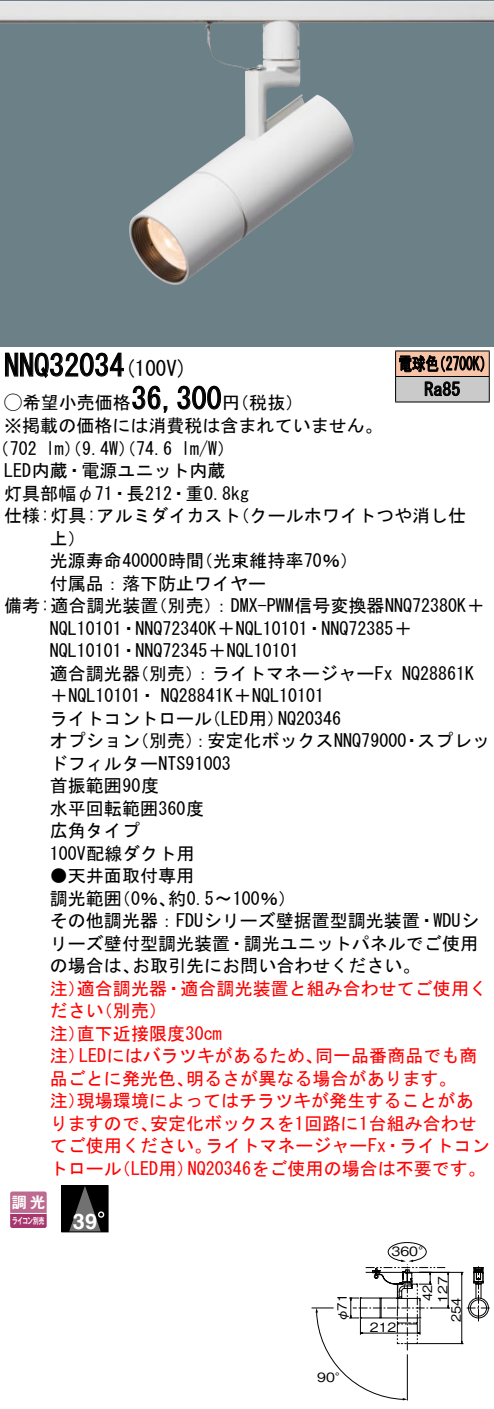
<style>
.page{position:relative;width:494px;height:1409px;background:#fff}
.page>*{position:absolute;margin:0;border:0;box-sizing:border-box;transform-origin:0 0}
.t1{font:30px "MS Gothic";color:#000}
.t2{font:700 21.6px "Helvetica LT Std";color:#fff}
.t3{font:21px "MS Gothic";color:#000}
.t4{font:18px/22.5px "MS Gothic";color:#000}
.t5{font:18px/22.5px "MS Gothic";color:#f00}
.t6{font:18px "MS Gothic";color:#000;scale:.75 1}
.t7{font:15px "Gothic MB101 Pro De Bold 90 pv RKSJ H";color:#fff}
.t8{font:12.6px "Gothic BBB Pro Medium 90 pv RKSJ H";color:#000;scale:1.1 1}
.t9{font:12.6px/15.3px "Gothic BBB Pro Medium 90 pv RKSJ H";color:#000}
.t10{font:12.6px "Gothic BBB Pro Medium 90 pv RKSJ H";color:#000;scale:1.05 1}
.t11{font:8.7px "Gothic MB101 Pro De Bold 90 pv RKSJ H";letter-spacing:-.05em;color:#fff;scale:.65 1}
.s1{font-family:"Ford Classification 1"}
</style>
<div class="page">
<div style="left:0;top:0;width:493px;height:346px;background:#6c8087"></div>
<img style="left:0;top:1px;width:488px;height:284px">
<svg style="left:5px;top:352px;width:119px;height:26px"></svg>
<svg style="left:132px;top:385px;width:36px;height:28px"></svg>
<svg style="left:177px;top:385px;width:44px;height:25px"></svg>
<svg style="left:10px;top:1191px;width:37px;height:37px"></svg>
<hr style="left:10px;top:1213px;width:37px;height:1px;background:#fff">
<div style="left:62px;top:1185px;width:46px;height:47px;background:#000"></div>
<svg style="left:69px;top:1187px;width:31px;height:43px"></svg>
<svg style="left:98px;top:1211px;width:6px;height:7px"></svg>
<div style="left:61px;top:1185px;width:47px;height:47px;border:1px solid #000"></div>
<hr style="left:395px;top:350px;width:94px;height:1px;background:#000">
<hr style="left:395px;top:401px;width:94px;height:1px;background:#000">
<svg style="left:395px;top:351px;width:94px;height:50px;background:#a6958b"></svg>
<svg style="left:311px;top:1242px;width:178px;height:158px"></svg>
<hr style="left:406px;top:1354px;width:1px;height:46px;background:#000">
<h1 class="t1" style="left:4px;top:350px;width:122px">NNQ32034</h1>
<p class="t3" style="left:124px;top:358px;width:64px">(100 (V</p>
<p class="t6" style="left:398px;top:355px;width:55px">電球色</p>
<p class="t6" style="left:432px;top:355px;width:82px">（2700 (K</p>
<p class="t4" style="left:424px;top:378px;width:37px">Ra85</p>
<h1 class="t1" style="left:131px;top:383px;width:91px">36,300</h1>
<p class="t4" style="left:4px;top:391px;width:128px"><span class="s1">A</span>希望小売価格</p>
<p class="t4" style="left:4px;top:414px;width:379px">※掲載の価格には消費税は含まれていません。</p>
<p class="t4" style="left:181px;top:437px;width:55px">l m (W/</p>
<p class="t4" style="left:222px;top:391px;width:82px">（円税抜(</p>
<p class="t4" style="left:-8px;top:437px;width:47px">（702</p>
<p class="t4" style="left:4px;top:459px;width:223px">LED内蔵・電源ユニット内蔵</p>
<p class="t4" style="left:4px;top:482px;width:246px">灯具部幅φ71・長212・重0.8kg</p>
<p class="t4" style="left:232px;top:504px;width:236px">（クールホワイトつや消し仕</p>
<p class="t4" style="left:46px;top:437px;width:128px">lm）（9.4 ）（W 74.6</p>
<p class="t4" style="left:4px;top:504px;width:238px">仕様:灯具:アルミダイカスト</p>
<p class="t4" style="left:50px;top:527px;width:37px">上(</p>
<p class="t4" style="left:195px;top:549px;width:164px">（光束維持率70％(</p>
<p class="t4" style="left:50px;top:549px;width:156px">光源寿命40000時間</p>
<p class="t4" style="left:50px;top:572px;width:218px">付属品：落下防止ワイヤー</p>
<p class="t4" style="left:149px;top:594px;width:336px">（別売：） DMX-PWM信号変換器NNQ72380 ＋K</p>
<p class="t4" style="left:4px;top:594px;width:156px">備考:適合調光装置</p>
<p class="t4" style="left:50px;top:617px;width:363px">NQL10101・NNQ72340 ＋K NQL10101・NNQ72385＋</p>
<p class="t4" style="left:50px;top:639px;width:250px">NQL10101・NNQ72345＋NQL10101</p>
<p class="t4" style="left:401px;top:662px;width:73px">NQ28861K</p>
<p class="t4" style="left:131px;top:662px;width:263px">（別売：）ライトマネージャーFx</p>
<p class="t4" style="left:50px;top:662px;width:91px">適合調光器</p>
<p class="t4" style="left:50px;top:684px;width:275px">＋NQL10101・ NQ28841 ＋K NQL10101</p>
<p class="t4" style="left:278px;top:707px;width:65px">NQ20346</p>
<p class="t4" style="left:203px;top:707px;width:83px">（LED用）</p>
<p class="t4" style="left:50px;top:707px;width:163px">ライトコントロール</p>
<p class="t4" style="left:50px;top:729px;width:182px">オプション<br>ドフィルターNTS91003首振範囲90度<br>水平回転範囲360度<br>広角タイプ<br>100V配線ダクト用</p>
<p class="t4" style="left:113px;top:864px;width:184px;text-indent:-63px">●天井面取付専用<br>（0％約、 0.5〜100％(</p>
<p class="t4" style="left:417px;top:729px;width:73px">スプレッ</p>
<p class="t4" style="left:131px;top:729px;width:276px">（別売：）安定化ボックスNNQ79000</p>
<p class="t4" style="left:402px;top:729px;width:19px">・</p>
<p class="t4" style="left:50px;top:887px;width:73px">調光範囲</p>
<p class="t4" style="left:50px;top:909px;width:430px">その他調光器：FDUシリーズ壁据置型調光装置・WDUシ</p>
<p class="t4" style="left:50px;top:932px;width:429px">リーズ壁付型調光装置・調光ユニットパネルでご使用</p>
<p class="t4" style="left:132px;top:954px;width:290px">お取引先にお問い合わせください。</p>
<p class="t4" style="left:50px;top:954px;width:91px">の場合は、</p>
<p class="t5" style="left:77px;top:977px;width:411px">適合調光器・適合調光装置と組み合わせてご使用く</p>
<p class="t5" style="left:50px;top:977px;width:37px">注）</p>
<p class="t5" style="left:95px;top:999px;width:73px">（別売(</p>
<p class="t5" style="left:77px;top:999px;width:146px;text-indent:-27px">ださい<br>直下近接限度30cm</p>
<p class="t5" style="left:50px;top:1022px;width:37px">注）</p>
<p class="t5" style="left:79px;top:1044px;width:245px">LEDにはバラツキがあるため、</p>
<p class="t5" style="left:315px;top:1044px;width:163px">同一品番商品でも商</p>
<p class="t5" style="left:50px;top:1044px;width:37px">注）</p>
<p class="t5" style="left:77px;top:1067px;width:397px;text-indent:-27px">品ごとに発光色、<br>現場環境によってはチラツキが発生することがあ</p>
<p class="t5" style="left:186px;top:1067px;width:272px">明るさが異なる場合があります。</p>
<p class="t5" style="left:50px;top:1089px;width:37px">注）</p>
<p class="t5" style="left:150px;top:1112px;width:328px">安定化ボックスを1回路に1台組み合わせ</p>
<p class="t5" style="left:50px;top:1112px;width:109px">りますので、</p>
<p class="t5" style="left:188px;top:1134px;width:299px;text-indent:-138px">てご使用ください。<br>NQ20346をご使用の場合は不要です。</p>
<p class="t5" style="left:205px;top:1134px;width:285px">ライトマネージャーFx・ライトコン</p>
<p class="t5" style="left:113px;top:1157px;width:83px">（LED用）</p>
<p class="t5" style="left:50px;top:1157px;width:73px">トロール</p>
<p class="t7" style="left:12px;top:1190px;width:35px">調光</p>
<p class="t11" style="left:12px;top:1213px;width:51px">ライコン別売</p>
<p class="t2" style="left:73px;top:1208px;width:26px">39</p>
<p class="t10" style="left:331px;top:1322px;width:29px;rotate:-90deg">φ71</p>
<p class="t8" style="left:317px;top:1367px;width:31px">90°</p>
<p class="t8" style="left:391px;top:1241px;width:39px">360°</p>
<p class="t8" style="left:369px;top:1317px;width:26px">212</p>
<p class="t9" style="left:418px;top:1303px;width:28px;rotate:-90deg">42<br>127</p>
<p class="t9" style="left:446px;top:1322px;width:26px;rotate:-90deg">254</p>
</div>
